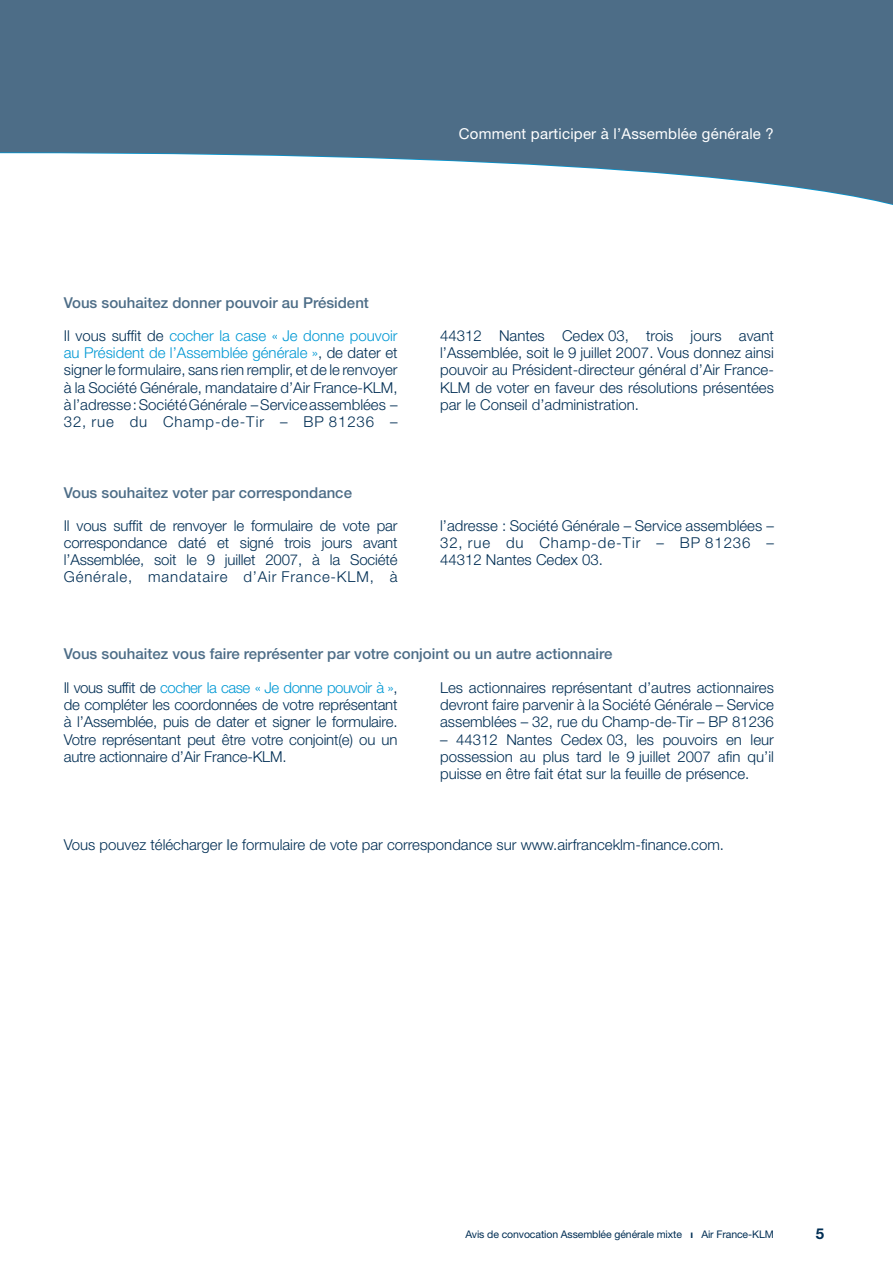
<style>
.page{position:relative;width:893px;height:1263px;background:#fff}
.page>*{position:absolute;margin:0;border:0;box-sizing:border-box;transform-origin:0 0}
.t1{font:300 15px/17.2px "Helvetica Neue LT Std";color:#002e54;text-align:justify}
.t2{font:500 15px "Helvetica Neue LT Std";color:#4d6d87}
.t3{font:15px "Helvetica Neue LT Std";letter-spacing:.015em;color:#fff}
.t4{font:10.5px "Helvetica Neue LT Std";letter-spacing:-.01em;color:#002e54}
.s1{color:#0098d4}
.s2{font-weight:500;color:#4d6d87}
.s3{font-weight:700}
</style>
<div class="page">
<svg style="left:0;top:0;width:893px;height:205px;fill:#4d6d87"></svg>
<p class="t2" style="left:64px;top:294px;width:307px">Vous souhaitez donner pouvoir au Président</p>
<p class="t3" style="left:459px;top:124px;width:317px">Comment participer à l’Assemblée générale ?</p>
<p class="t1" style="left:64px;top:327px;width:335px">Il vous suffit de <span class="s1">cocher la case « Je donne pouvoir au Président de l’Assemblée générale »</span>, de dater et signer le formulaire, sans rien remplir, et de le renvoyer à la Société Générale, mandataire d’Air France-KLM, à l’adresse :Société Générale – Service assemblées – 32, rue du Champ-de-Tir – BP 81236 –</p>
<p class="t1" style="left:440px;top:327px;width:335px">44312 Nantes Cedex 03, trois jours avant l’Assemblée, soit le 9 juillet 2007. Vous donnez ainsi pouvoir au Président-directeur général d’Air France-KLM de voter en faveur des résolutions présentées par le Conseil d’administration.</p>
<p class="t2" style="left:64px;top:483px;width:290px">Vous souhaitez voter par correspondance</p>
<p class="t1" style="left:64px;top:516px;width:335px">Il vous suffit de renvoyer le formulaire de vote par correspondance daté et signé trois jours avant l’Assemblée, soit le 9 juillet 2007, à la Société Générale, mandataire d’Air France-KLM, à</p>
<p class="t1" style="left:440px;top:516px;width:335px">l’adresse : Société Générale – Service assemblées – 32, rue du Champ-de-Tir – BP 81236 – 44312 Nantes Cedex 03.</p>
<p class="t2" style="left:64px;top:645px;width:550px">Vous souhaitez vous faire représenter par votre conjoint ou un autre actionnaire</p>
<p class="t1" style="left:64px;top:678px;width:335px">Il vous suffit de <span class="s1">cocher la case « Je donne pouvoir à »</span>, de compléter les coordonnées de votre représentant à l’Assemblée, puis de dater et signer le formulaire.<br>Votre représentant peut être votre conjoint(e) ou un autre actionnaire d’Air France-KLM.</p>
<p class="t1" style="left:440px;top:678px;width:335px">Les actionnaires représentant d’autres actionnaires devront faire parvenir à la Société Générale – Service assemblées – 32, rue du Champ-de-Tir – BP 81236</p>
<p class="t1" style="left:440px;top:730px;width:335px">– 44312 Nantes Cedex 03, les pouvoirs en leur possession au plus tard le 9 juillet 2007 afin qu’il puisse en être fait état sur la feuille de présence.</p>
<p class="t1" style="left:64px;top:835px;width:662px">Vous pouvez télécharger <span class="s2">l</span>e formulaire de vote par correspondance sur www.airfranceklm-finance.com.</p>
<p class="t4" style="left:465px;top:1228px;width:310px">Avis de convocation Assemblée générale mixte <span class="s3">ı</span> Air France-KLM</p>
</div>
